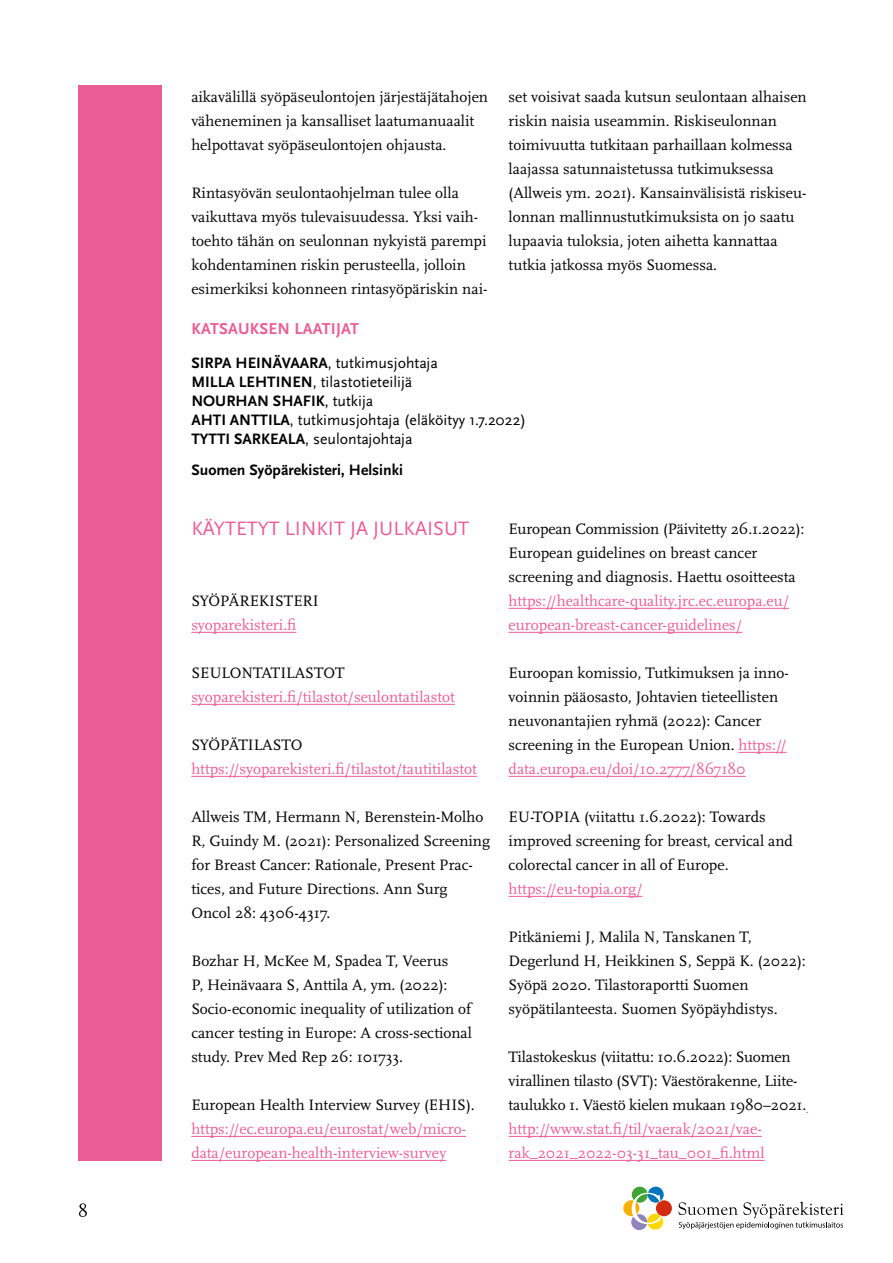
<style>
.page{position:relative;width:893px;height:1263px;background:#fff}
.page>*{position:absolute;margin:0;border:0;box-sizing:border-box;transform-origin:0 0}
.t1{font:20.25px "Scala Sans Pro";color:#eb5d95}
.t2{font:700 16.5px "Scala Sans Pro";letter-spacing:.01em;color:#eb5d95}
.t3{font:15.75px/24px "Scala Pro";color:#000}
.t4{font:15.75px/24px "Scala Pro";color:#eb5d95}
.t5{font:15.75px/19px "Scala Sans Pro";color:#000}
.t6{font:700 15.75px "Scala Sans Pro";color:#000}
.s1{font-weight:700}
.s2{color:#eb5d95}
</style>
<div class="page">
<div style="left:647px;top:1213px;width:16px;height:16px;background:#ffd700;border-radius:50%"></div>
<div style="left:656px;top:1200px;width:16px;height:16px;background:#d32b0f;border-radius:50%"></div>
<div style="left:648px;top:1187px;width:16px;height:15px;background:#0075be;border-radius:50%"></div>
<div style="left:632px;top:1187px;width:16px;height:15px;background:#3fa435;border-radius:50%"></div>
<svg style="left:623px;top:1200px;width:16px;height:16px"></svg>
<div style="left:631px;top:1214px;width:16px;height:16px;background:#9184bd;border-radius:50%"></div>
<svg style="left:632px;top:1193px;width:29px;height:31px"></svg>
<svg style="left:678px;top:1201px;width:166px;height:28px"></svg>
<div style="left:78px;top:85px;width:84px;height:1076px;background:#eb5d95"></div>
<hr style="left:191px;top:632px;width:105px;height:1px;background:#eb5d95">
<hr style="left:191px;top:704px;width:264px;height:1px;background:#eb5d95">
<hr style="left:191px;top:776px;width:286px;height:1px;background:#eb5d95">
<hr style="left:191px;top:1136px;width:275px;height:1px;background:#eb5d95">
<hr style="left:191px;top:1160px;width:255px;height:1px;background:#eb5d95">
<hr style="left:509px;top:608px;width:280px;height:1px;background:#eb5d95">
<hr style="left:509px;top:632px;width:233px;height:1px;background:#eb5d95">
<hr style="left:738px;top:752px;width:49px;height:1px;background:#eb5d95">
<hr style="left:509px;top:776px;width:237px;height:1px;background:#eb5d95">
<hr style="left:509px;top:896px;width:133px;height:1px;background:#eb5d95">
<hr style="left:509px;top:1136px;width:253px;height:1px;background:#eb5d95">
<hr style="left:509px;top:1160px;width:256px;height:1px;background:#eb5d95">
<svg style="left:79px;top:1203px;width:8px;height:14px"></svg>
<p class="t3" style="left:191px;top:85px;width:298px">aikavälillä syöpäseulontojen järjestäjätahojen väheneminen ja kansalliset laatumanuaalit helpottavat syöpäseulontojen ohjausta.</p>
<p class="t3" style="left:191px;top:181px;width:298px">Rintasyövän seulontaohjelman tulee olla vaikuttava myös tulevaisuudessa. Yksi vaih&shy;toehto tähän on seulonnan nykyistä parempi kohdentaminen riskin perusteella, jolloin esimerkiksi kohonneen rintasyöpäriskin nai-</p>
<p class="t3" style="left:509px;top:85px;width:300px">set voisivat saada kutsun seulontaan alhaisen riskin naisia useammin. Riskiseulonnan toimivuutta tutkitaan parhaillaan kolmessa laajassa satunnaistetussa tutkimuksessa (Allweis ym. 2021). Kansainvälisistä riskiseu&shy;lonnan mallinnustutkimuksista on jo saatu lupaavia tuloksia, joten aihetta kannattaa tutkia jatkossa myös Suomessa.</p>
<p class="t2" style="left:191px;top:319px;width:169px">KATSAUKSEN LAATIJAT</p>
<p class="t5" style="left:191px;top:353px;width:336px"><span class="s1">SIRPA HEINÄVAARA</span>, tutkimusjohtaja<br><span class="s1">MILLA LEHTINEN</span>, tilastotieteilijä<br><span class="s1">NOURHAN SHAFIK</span>, tutkija<br><span class="s1">AHTI ANTTILA</span>, tutkimusjohtaja (eläköityy 1.7.2022)<br><span class="s1">TYTTI SARKEALA</span>, seulontajohtaja</p>
<p class="t6" style="left:191px;top:461px;width:213px">Suomen Syöpä rekisteri, Helsinki</p>
<p class="t1" style="left:191px;top:517px;width:279px">KÄYTETYT LINKIT JA JULKAISUT</p>
<p class="t3" style="left:191px;top:589px;width:129px">SYÖPÄREKISTERI</p>
<p class="t4" style="left:191px;top:613px;width:107px">syoparekisteri.fi</p>
<p class="t3" style="left:191px;top:661px;width:155px">SEULONTATILASTOT</p>
<p class="t4" style="left:191px;top:685px;width:265px">syoparekisteri.fi/tilastot/seulontatilastot</p>
<p class="t3" style="left:191px;top:733px;width:113px">SYÖPÄTILASTO</p>
<p class="t4" style="left:191px;top:757px;width:287px">https://syoparekisteri.fi/tilastot/tautitilastot</p>
<p class="t3" style="left:191px;top:805px;width:300px">Allweis TM, Hermann N, Berenstein-Molho R, Guindy M. (2021): Personalized Screening for Breast Cancer: Rationale, Present Prac&shy;tices, and Future Directions. Ann Surg Oncol 28: 4306-4317.</p>
<p class="t3" style="left:191px;top:949px;width:282px">Bozhar H, McKee M, Spadea T, Veerus<br>P, Heinävaara S, Anttila A, ym. (2022):<br>Socio-economic inequality of utilization of cancer testing in Europe: A cross-sectional study. Prev Med Rep 26: 101733.</p>
<p class="t3" style="left:191px;top:1093px;width:285px">European Health Interview Survey (EHIS).</p>
<p class="t4" style="left:191px;top:1117px;width:276px">https://ec.europa.eu/eurostat/web/micro&shy;data/european-health-interview-survey</p>
<p class="t3" style="left:509px;top:517px;width:297px">European Commission (Päivitetty 26.1.2022):<br>European guidelines on breast cancer screening and diagnosis. Haettu osoitteesta</p>
<p class="t4" style="left:509px;top:589px;width:282px">https://healthcare-quality.jrc.ec.europa.eu/ european-breast-cancer-guidelines/</p>
<p class="t3" style="left:509px;top:661px;width:282px">Euroopan komissio, Tutkimuksen ja inno&shy;voinnin pääosasto, Johtavien tieteellisten neuvonantajien ryhmä (2022): Cancer screening in the European Union. <span class="s2">https:// data.europa.eu/doi/10.2777/867180</span></p>
<p class="t3" style="left:509px;top:805px;width:286px">EU-TOPIA (viitattu 1.6.2022): Towards improved screening for breast, cervical and colorectal cancer in all of Europe.</p>
<p class="t4" style="left:509px;top:877px;width:135px">https://eu-topia.org/</p>
<p class="t3" style="left:509px;top:925px;width:299px">Pitkäniemi J, Malila N, Tanskanen T, Degerlund H, Heikkinen S, Seppä K. (2022):<br>Syöpä 2020. Tilastoraportti Suomen syöpätilanteesta. Suomen Syöpäyhdistys.</p>
<p class="t3" style="left:509px;top:1045px;width:299px">Tilastokeskus (viitattu: 10.6.2022): Suomen virallinen tilasto (SVT): Väestörakenne, Liite&shy;taulukko 1. Väestö kielen mukaan 1980–2021.</p>
<p class="t4" style="left:509px;top:1117px;width:258px">http://www.stat.fi/til/vaerak/2021/vae&shy;rak_2021_2022-03-31_tau_001_fi.html</p>
</div>
